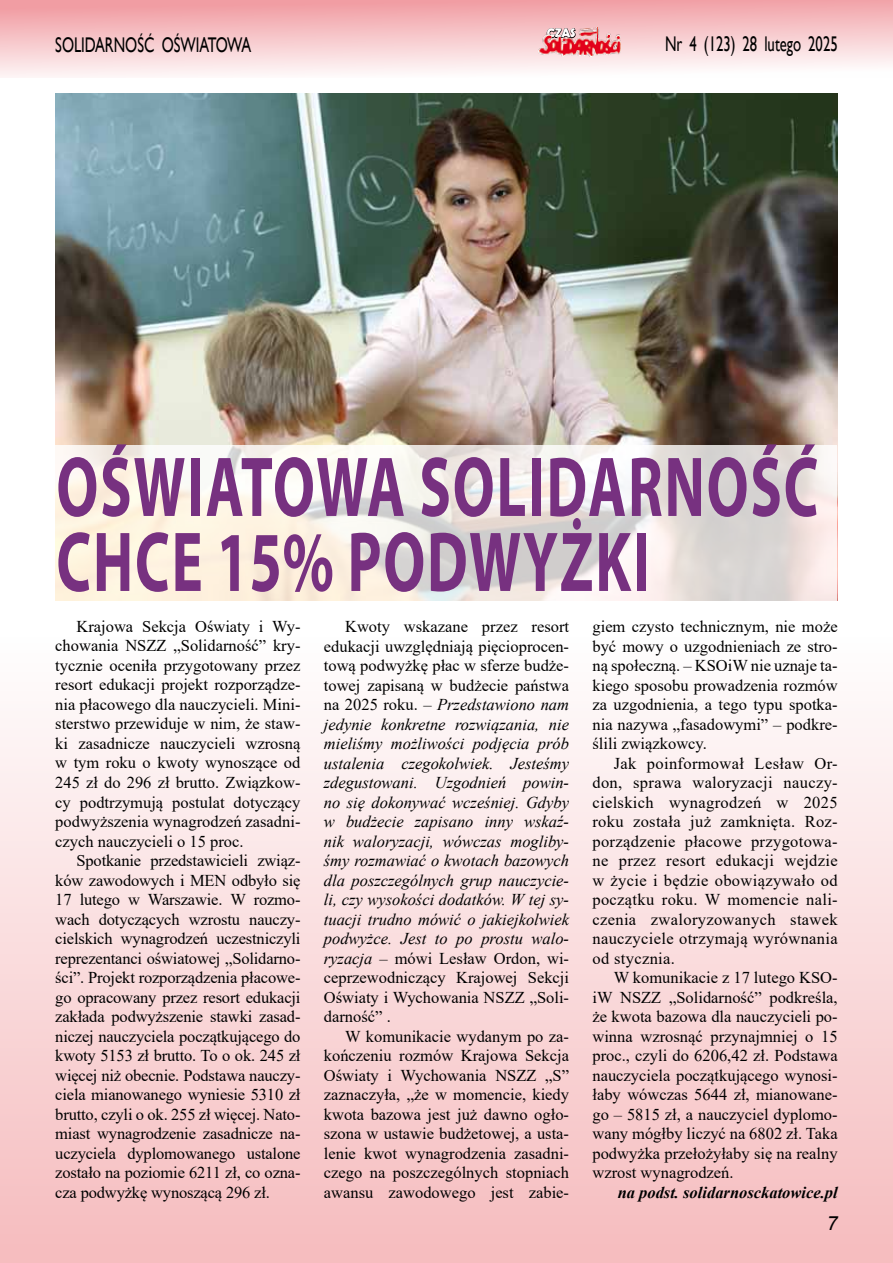
<style>
.page{position:relative;width:893px;height:1263px;background:#fff}
.page>*{position:absolute;margin:0;border:0;box-sizing:border-box;transform-origin:0 0}
.t1{font:700 85.8px/75px "Myriad Pro";letter-spacing:.03em;color:#773180;scale:.68 1}
.t2{font:21.15px "Gill Sans";color:#000;scale:.69 1}
.t3{font:italic 19.5px "Arial";color:#000}
.t4{font:16.5px/19.5px "Times New Roman";color:#000;text-align:justify}
.t5{font:italic 16.5px/19.5px "Times New Roman";color:#000;text-align:justify}
.t6{font:italic 700 16.5px "Times New Roman";color:#000}
.t7{font:700 12.6px "Berlin Sans FB Demi";color:#fff}
.s1{font-style:normal}
</style>
<div class="page">
<div style="left:0;top:638px;width:893px;height:625px;background:linear-gradient(to bottom,#fefefe,#f5bcbe)"></div>
<div style="left:0;top:0;width:893px;height:78px;background:linear-gradient(to bottom,#f09ba1,#fefbfc)"></div>
<svg style="left:547px;top:26px;width:28px;height:2px"></svg>
<img style="left:537px;top:29px;width:85px;height:27px">
<img style="left:578px;top:27px;width:22px;height:1px">
<img style="left:539px;top:28px;width:81px;height:27px">
<img style="left:55px;top:94px;width:783px;height:506px">
<svg style="left:55px;top:445px;width:782px;height:155px"></svg>
<p class="t7" style="left:547px;top:26px;width:30px">CZAS</p>
<p class="t2" style="left:55px;top:33px;width:285px">SOLIDARNOŚĆ OŚWIATOWA</p>
<p class="t2" style="left:665px;top:32px;width:252px">NR 4 (123) 28 LUTEGO 2025</p>
<h1 class="t1" style="left:56px;top:447px;width:1122px">OŚWIATOWA SOLIDARNOŚĆ<br>CHCE 15% PODWYŻKI</h1>
<p class="t4" style="left:55px;top:616px;width:247px;text-indent:21px">Krajowa Sekcja Oświaty i Wy&shy;chowania NSZZ „Solidarność” kry&shy;tycznie oceniła przygotowany przez resort edukacji projekt rozporządze&shy;nia płacowego dla nauczycieli. Mini&shy;sterstwo przewiduje w nim, że staw&shy;ki zasadnicze nauczycieli wzrosną w tym roku o kwoty wynoszące od 245 zł do 296 zł brutto. Związkow&shy;cy podtrzymują postulat dotyczący podwyższenia wynagrodzeń zasadni&shy;czych nauczycieli o 15 proc.</p>
<p class="t4" style="left:55px;top:850px;width:247px;text-indent:21px">Spotkanie przedstawicieli związ&shy;ków zawodowych i MEN odbyło się 17 lutego w Warszawie. W rozmo&shy;wach dotyczących wzrostu nauczy&shy;cielskich wynagrodzeń uczestniczyli reprezentanci oświatowej „Solidarno&shy;ści”. Projekt rozporządzenia płacowe&shy;go opracowany przez resort edukacji zakłada podwyższenie stawki zasad&shy;niczej nauczyciela początkującego do kwoty 5153 zł brutto. To o ok. 245 zł więcej niż obecnie. Podstawa nauczy&shy;ciela mianowanego wyniesie 5310 zł brutto, czyli o ok. 255 zł więcej. Nato&shy;miast wynagrodzenie zasadnicze na&shy;uczyciela dyplomowanego ustalone zostało na poziomie 6211 zł, co ozna&shy;cza podwyżkę wynoszącą 296 zł.</p>
<p class="t5" style="left:324px;top:616px;width:247px;text-indent:21px"><span class="s1">Kwoty wskazane przez resort edukacji uwzględniają pięcioprocen&shy;tową podwyżkę płac w sferze budże&shy;towej zapisaną w budżecie państwa na 2025 roku. –</span> Przedstawiono nam jedynie konkretne rozwiązania, nie mieliśmy możliwości podjęcia prób ustalenia czegokolwiek. Jesteśmy zdegustowani. Uzgodnień powin&shy;no się dokonywać wcześniej. Gdyby w budżecie zapisano inny wskaź&shy;nik waloryzacji, wówczas mogliby&shy;śmy rozmawiać o kwotach bazowych dla poszczególnych grup nauczycie&shy;li, czy wysokości dodatków. W tej sy&shy;tuacji trudno mówić o jakiejkolwiek podwyżce. Jest to po prostu walo&shy;ryzacja <span class="s1">– mówi Lesław Ordon, wi&shy;ceprzewodniczący Krajowej Sekcji Oświaty i Wychowania NSZZ „Soli&shy;darność” .</span></p>
<p class="t4" style="left:324px;top:1026px;width:247px;text-indent:21px">W komunikacie wydanym po za&shy;kończeniu rozmów Krajowa Sekcja Oświaty i Wychowania NSZZ „S” zaznaczyła, „że w momencie, kiedy kwota bazowa jest już dawno ogło&shy;szona w ustawie budżetowej, a usta&shy;lenie kwot wynagrodzenia zasadni&shy;czego na poszczególnych stopniach awansu zawodowego jest zabie-</p>
<p class="t4" style="left:592px;top:616px;width:247px">giem czysto technicznym, nie może być mowy o uzgodnieniach ze stro&shy;ną społeczną. – KSOiW nie uznaje ta&shy;kiego sposobu prowadzenia rozmów za uzgodnienia, a tego typu spotka&shy;nia nazywa „fasadowymi” – podkre&shy;ślili związkowcy.</p>
<p class="t4" style="left:592px;top:753px;width:247px;text-indent:21px">Jak poinformował Lesław Or&shy;don, sprawa waloryzacji nauczy&shy;cielskich wynagrodzeń w 2025 roku została już zamknięta. Roz&shy;porządzenie płacowe przygotowa&shy;ne przez resort edukacji wejdzie w życie i będzie obowiązywało od początku roku. W momencie nali&shy;czenia zwaloryzowanych stawek nauczyciele otrzymają wyrównania od stycznia.</p>
<p class="t4" style="left:592px;top:967px;width:247px;text-indent:21px">W komunikacie z 17 lutego KSO&shy;iW NSZZ „Solidarność” podkreśla, że kwota bazowa dla nauczycieli po&shy;winna wzrosnąć przynajmniej o 15 proc., czyli do 6206,42 zł. Podstawa nauczyciela początkującego wynosi&shy;łaby wówczas 5644 zł, mianowane&shy;go – 5815 zł, a nauczyciel dyplomo&shy;wany mógłby liczyć na 6802 zł. Taka podwyżka przełożyłaby się na realny wzrost wynagrodzeń.</p>
<p class="t6" style="left:618px;top:1181px;width:222px">na podst. solidarnosckatowice.pl</p>
<p class="t3" style="left:827px;top:1211px;width:12px">7</p>
</div>
